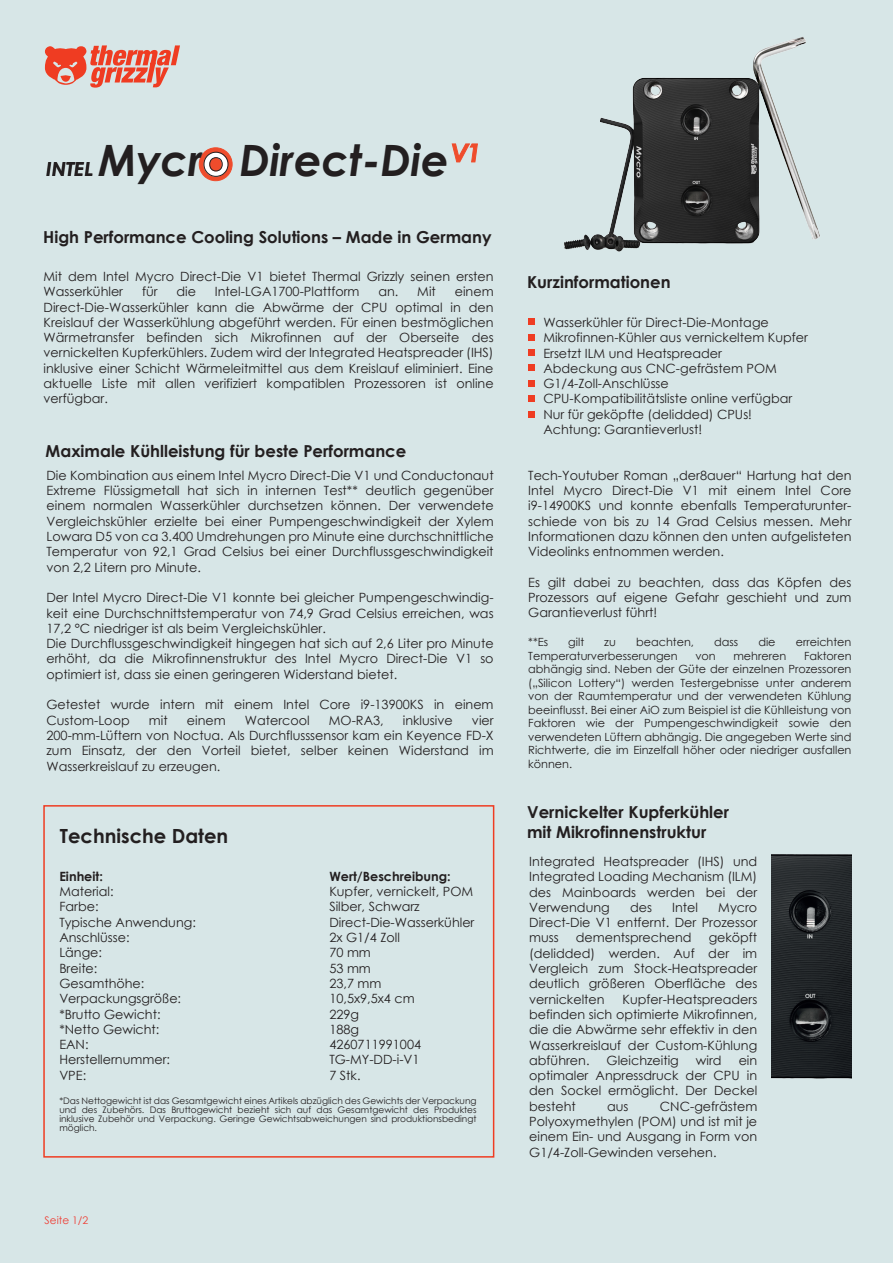
<style>
.page{position:relative;width:893px;height:1263px;background:#d7e6e7}
.page>*{position:absolute;margin:0;border:0;box-sizing:border-box;transform-origin:0 0}
.t1{font:italic 700 43.2px "Century Gothic";color:#231f20}
.t2{font:700 19.5px "Century Gothic";color:#231f20}
.t3{font:italic 700 19.35px "Century Gothic";color:#231f20}
.t4{font:700 16.5px/19.8px "Century Gothic";color:#231f20}
.t5{font:12.75px/15.3px "Century Gothic";color:#231f20;text-align:justify}
.t6{font:700 12.75px "Century Gothic";color:#231f20}
.t7{font:11.25px/13.5px "Century Gothic";color:#231f20;text-align:justify}
.t8{font:10.5px "Century Gothic";color:#ee3e35}
.t9{font:9px/9px "Century Gothic";color:#231f20;text-align:justify}
.s1{font-style:normal;color:#fff}
</style>
<div class="page">
<div style="left:43px;top:805px;width:451px;height:352px;border:2px solid #ef3c22"></div>
<svg style="left:45px;top:45px;width:135px;height:43px"></svg>
<div style="left:528px;top:349px;width:7px;height:7px;background:#ef3c22"></div>
<div style="left:528px;top:364px;width:7px;height:7px;background:#ef3c22"></div>
<div style="left:528px;top:380px;width:7px;height:6px;background:#ef3c22"></div>
<div style="left:528px;top:395px;width:7px;height:7px;background:#ef3c22"></div>
<div style="left:528px;top:319px;width:7px;height:6px;background:#ef3c22"></div>
<div style="left:528px;top:334px;width:7px;height:7px;background:#ef3c22"></div>
<img style="left:564px;top:37px;width:256px;height:215px">
<div style="left:199px;top:147px;width:33px;height:34px;background:#ef4c2c;border:1px solid #ef4c2c;border-radius:50%"></div>
<svg style="left:203px;top:152px;width:26px;height:25px"></svg>
<svg style="left:451px;top:143px;width:27px;height:20px"></svg>
<img style="left:771px;top:854px;width:80px;height:225px">
<div style="left:528px;top:411px;width:7px;height:7px;background:#ef3c22"></div>
<h1 class="t1" style="left:98px;top:127px;width:352px">Mycr<span class="s1">o</span> Direct-Die</h1>
<h3 class="t3" style="left:46px;top:154px;width:48px">INTEL</h3>
<p class="t4" style="left:43px;top:227px;width:450px">High Performance Cooling Solutions – Made in Germany</p>
<p class="t5" style="left:44px;top:268px;width:452px">Mit dem Intel Mycro Direct-Die V1 bietet Thermal Grizzly seinen ersten<br>Wasserkühler</p>
<p class="t5" style="left:44px;top:284px;width:452px;text-indent:411px">einem Direct-Die-Wasserkühler kann die Abwärme der CPU optimal in den Kreislauf der Wasserkühlung abgeführt werden. Für einen bestmöglichen Wärmetransfer befinden sich Mikrofinnen auf der Oberseite des vernickelten Kupferkühlers. Zudem wird der Integrated Heatspreader (IHS) inklusive einer Schicht Wärmeleitmittel aus dem Kreislauf eliminiert. Eine aktuelle Liste mit allen verifiziert kompatiblen Prozessoren ist online verfügbar.</p>
<p class="t5" style="left:142px;top:284px;width:17px">für</p>
<p class="t5" style="left:176px;top:284px;width:21px">die</p>
<p class="t5" style="left:215px;top:284px;width:146px">Intel-LGA1700-Plattform</p>
<p class="t5" style="left:378px;top:284px;width:59px">an. Mit</p>
<p class="t4" style="left:46px;top:440px;width:362px">Maximale Kühlleistung für beste Performance</p>
<p class="t5" style="left:46px;top:467px;width:449px">Die Kombination aus einem Intel Mycro Direct-Die V1 und Conductonaut Extreme Flüssigmetall hat sich in internen Test** deutlich gegenüber einem normalen Wasserkühler durchsetzen können. Der verwendete Vergleichskühler erzielte bei einer Pumpengeschwindigkeit der Xylem Lowara D5 von ca 3.400 Umdrehungen pro Minute eine durchschnittliche Temperatur von 92,1 Grad Celsius bei einer Durchflussgeschwindigkeit von 2,2 Litern pro Minute.</p>
<p class="t5" style="left:46px;top:590px;width:449px;text-align:left">Der Intel Mycro Direct-Die V1 konnte bei gleicher Pumpengeschwindig&shy;keit eine Durchschnittstemperatur von 74,9 Grad Celsius erreichen, was 17,2 °C niedriger ist als beim Vergleichskühler.<br>Die Durchflussgeschwindigkeit hingegen hat sich auf 2,6 Liter pro Minute erhöht, da die Mikrofinnenstruktur des Intel Mycro Direct-Die V1 so optimiert ist, dass sie einen geringeren Widerstand bietet.</p>
<p class="t5" style="left:46px;top:697px;width:449px">Getestet wurde intern mit einem Intel Core i9-13900KS in einem<br>Custom-Loop</p>
<p class="t5" style="left:46px;top:712px;width:449px;text-indent:425px">vier 200-mm-Lüftern von Noctua. Als Durchflusssensor kam ein Keyence FD-X zum Einsatz, der den Vorteil bietet, selber keinen Widerstand im Wasserkreislauf zu erzeugen.</p>
<p class="t5" style="left:149px;top:712px;width:20px">mit</p>
<p class="t5" style="left:187px;top:712px;width:40px">einem</p>
<p class="t5" style="left:245px;top:712px;width:66px">Watercool</p>
<p class="t5" style="left:329px;top:712px;width:56px">MO-RA3,</p>
<p class="t5" style="left:403px;top:712px;width:51px">inklusive</p>
<h2 class="t2" style="left:60px;top:821px;width:170px">Technische Daten</h2>
<p class="t6" style="left:59px;top:866px;width:45px">Einheit:</p>
<p class="t6" style="left:329px;top:866px;width:123px">Wert/Beschreibung:</p>
<p class="t5" style="left:59px;top:884px;width:56px">Material:</p>
<p class="t5" style="left:329px;top:884px;width:145px">Kupfer, vernickelt, POM</p>
<p class="t5" style="left:59px;top:899px;width:41px">Farbe:</p>
<p class="t5" style="left:329px;top:899px;width:92px">Silber, Schwarz</p>
<p class="t5" style="left:59px;top:914px;width:138px">Typische Anwendung:</p>
<p class="t5" style="left:329px;top:914px;width:147px">Direct-Die-Wasserkühler</p>
<p class="t5" style="left:59px;top:929px;width:72px">Anschlüsse:</p>
<p class="t5" style="left:329px;top:929px;width:72px">2x G1/4 Zoll</p>
<p class="t5" style="left:59px;top:945px;width:44px">Länge:</p>
<p class="t5" style="left:329px;top:945px;width:43px">70 mm</p>
<p class="t5" style="left:59px;top:960px;width:40px">Breite:</p>
<p class="t5" style="left:329px;top:960px;width:43px">53 mm</p>
<p class="t5" style="left:59px;top:975px;width:87px">Gesamthöhe:</p>
<p class="t5" style="left:329px;top:975px;width:54px">23,7 mm</p>
<p class="t5" style="left:59px;top:991px;width:123px">Verpackungsgröße:</p>
<p class="t5" style="left:329px;top:991px;width:87px">10,5x9,5x4 cm</p>
<p class="t5" style="left:59px;top:1006px;width:103px">*Brutto Gewicht:</p>
<p class="t5" style="left:329px;top:1006px;width:31px">229g</p>
<p class="t5" style="left:59px;top:1021px;width:102px">*Netto Gewicht:</p>
<p class="t5" style="left:329px;top:1021px;width:31px">188g</p>
<p class="t5" style="left:59px;top:1037px;width:31px">EAN:</p>
<p class="t5" style="left:329px;top:1037px;width:93px">4260711991004</p>
<p class="t5" style="left:59px;top:1052px;width:112px">Herstellernummer:</p>
<p class="t5" style="left:329px;top:1052px;width:92px">TG-MY-DD-i-V1</p>
<p class="t5" style="left:59px;top:1067px;width:28px">VPE:</p>
<p class="t5" style="left:329px;top:1067px;width:33px">7 Stk.</p>
<p class="t9" style="left:59px;top:1096px;width:419px">*Das Nettogewicht ist das Gesamtgewicht eines Artikels abzüglich des Gewichts der Verpackung und des Zubehörs. Das Bruttogewicht bezieht sich auf das Gesamtgewicht des Produktes inklusive Zubehör und Verpackung. Geringe Gewichtsabweichungen sind produktionsbedingt möglich.</p>
<p class="t8" style="left:45px;top:1213px;width:45px">Seite 1/2</p>
<p class="t4" style="left:527px;top:271px;width:145px">Kurzinformationen</p>
<p class="t5" style="left:543px;top:314px;width:266px;text-align:left">Wasserkühler für Direct-Die-Montage Mikrofinnen-Kühler aus vernickeltem Kupfer Ersetzt ILM und Heatspreader<br>Abdeckung aus CNC-gefrästem POM G1/4-Zoll-Anschlüsse CPU-Kompatibilitätsliste online verfügbar Nur für geköpfte (delidded) CPUs!<br>Achtung: Garantieverlust!</p>
<p class="t5" style="left:528px;top:467px;width:325px">Tech-Youtuber Roman „der8auer“ Hartung hat den Intel Mycro Direct-Die V1 mit einem Intel Core i9-14900KS und konnte ebenfalls Temperaturunter&shy;schiede von bis zu 14 Grad Celsius messen. Mehr Informationen dazu können den unten aufgelisteten Videolinks entnommen werden.</p>
<p class="t5" style="left:528px;top:574px;width:325px">Es gilt dabei zu beachten, dass das Köpfen des Prozessors auf eigene Gefahr geschieht und zum Garantieverlust führt!</p>
<p class="t7" style="left:528px;top:635px;width:21px">**Es</p>
<p class="t7" style="left:568px;top:635px;width:17px">gilt</p>
<p class="t7" style="left:604px;top:635px;width:13px">zu</p>
<p class="t7" style="left:636px;top:635px;width:59px">beachten,</p>
<p class="t7" style="left:714px;top:635px;width:26px">dass</p>
<p class="t7" style="left:758px;top:635px;width:19px">die</p>
<p class="t7" style="left:796px;top:635px;width:57px">erreichten</p>
<p class="t7" style="left:528px;top:649px;width:151px">Temperaturverbesserungen</p>
<p class="t7" style="left:695px;top:649px;width:22px">von</p>
<p class="t7" style="left:733px;top:649px;width:54px">mehreren</p>
<p class="t7" style="left:528px;top:649px;width:325px;text-indent:276px">Faktoren abhängig sind. Neben der Güte der einzelnen Prozessoren („Silicon Lottery“) werden Testergebnisse unter anderem von der Raumtemperatur und der verwendeten Kühlung beeinflusst. Bei einer AiO zum Beispiel ist die Kühlleistung von Faktoren wie der Pumpengeschwindigkeit sowie den verwendeten Lüftern abhängig. Die angegeben Werte sind Richtwerte, die im Einzelfall höher oder niedriger ausfallen können.</p>
<p class="t4" style="left:527px;top:801px;width:203px">Vernickelter Kupferkühler mit Mikrofinnenstruktur</p>
<p class="t5" style="left:529px;top:853px;width:230px">Integrated Heatspreader (IHS) und Integrated Loading Mechanism (ILM) des Mainboards werden bei der Verwendung</p>
<p class="t5" style="left:630px;top:899px;width:23px">des</p>
<p class="t5" style="left:672px;top:899px;width:27px">Intel</p>
<p class="t5" style="left:529px;top:899px;width:230px;text-indent:189px">Mycro Direct-Die V1 entfernt. Der Prozessor muss</p>
<p class="t5" style="left:529px;top:930px;width:230px;text-indent:179px">geköpft (delidded) werden. Auf der im Vergleich zum Stock-Heatspreader deutlich größeren Oberfläche des vernickelten</p>
<p class="t5" style="left:576px;top:930px;width:117px">dementsprechend</p>
<p class="t5" style="left:529px;top:991px;width:230px;text-indent:93px">Kupfer-Heatspreaders befinden sich optimierte Mikrofinnen, die die Abwärme sehr effektiv in den Wasserkreislauf der Custom-Kühlung abführen.</p>
<p class="t5" style="left:529px;top:1052px;width:230px;text-indent:209px">ein optimaler Anpressdruck der CPU in den Sockel ermöglicht. Der Deckel besteht</p>
<p class="t5" style="left:607px;top:1052px;width:74px">Gleichzeitig</p>
<p class="t5" style="left:696px;top:1052px;width:27px">wird</p>
<p class="t5" style="left:529px;top:1098px;width:230px;text-indent:131px">CNC-gefrästem Polyoxymethylen (POM) und ist mit je einem Ein- und Ausgang in Form von G1/4-Zoll-Gewinden versehen.</p>
<p class="t5" style="left:607px;top:1098px;width:23px">aus</p>
</div>
